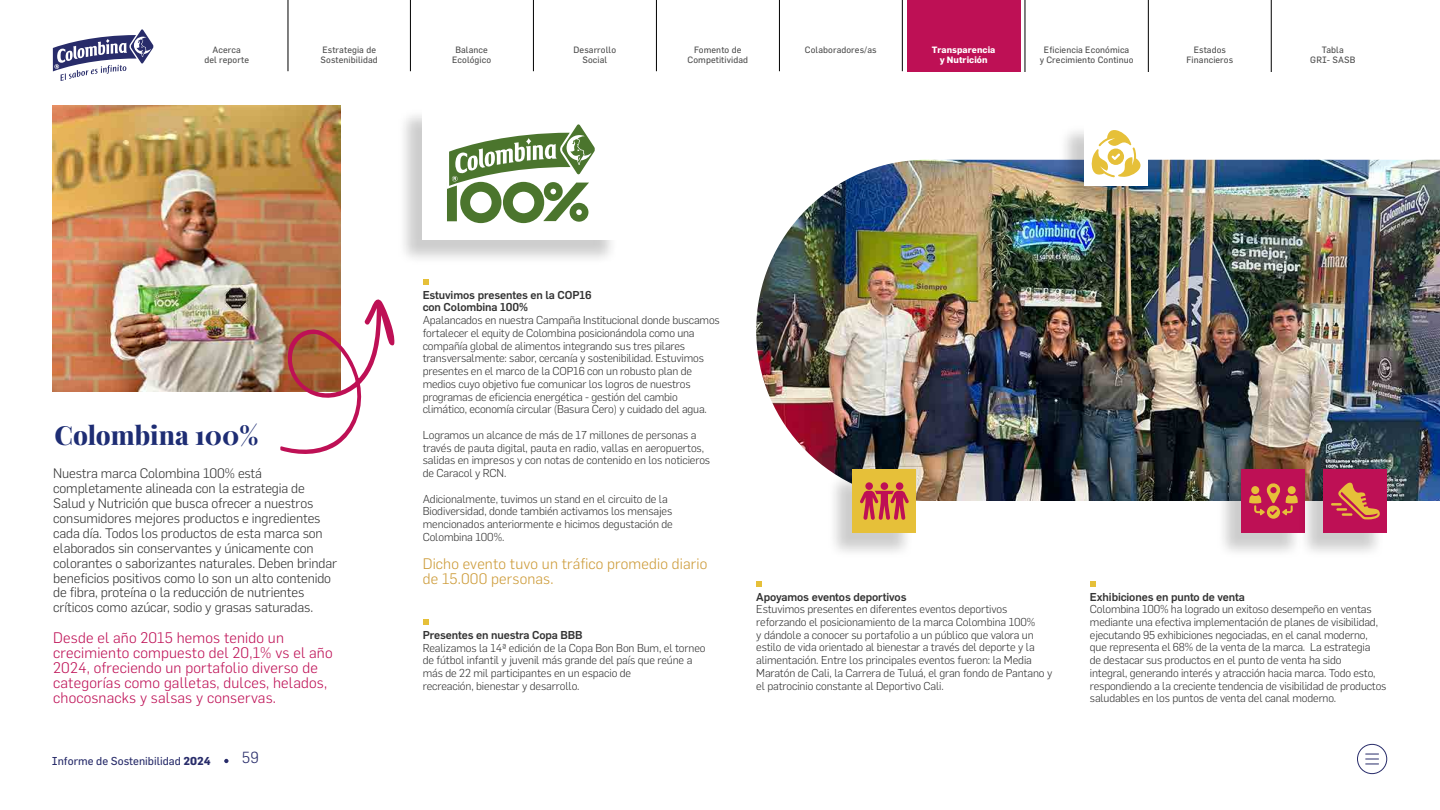
<style>
.page{position:relative;width:1440px;height:810px;background:#fff}
.page>*{position:absolute;margin:0;border:0;box-sizing:border-box;transform-origin:0 0}
.t1{font:800 26.25px "Playfair Display";color:#1e2d74}
.t2{font:300 15.75px "Flama";color:#282c6a}
.t3{font:300 15px/15px "Flama";letter-spacing:.01em;color:#be1055}
.t4{font:300 15px/15px "Flama";letter-spacing:.01em;color:#cc9a37}
.t5{font:300 13.5px/15px "Flama";letter-spacing:-.01em;color:#333}
.t6{font:300 11.25px/12.8px "Flama";letter-spacing:-.015em;color:#333}
.t7{font:500 11.25px/12.8px "Flama";letter-spacing:-.01em;color:#333}
.t8{font:11.25px "Flama";color:#282c6a}
.t9{font:9px/9.8px "Flama";letter-spacing:.01em;color:#4d4d4d;text-align:center}
.t10{font:700 9px/9.8px "Flama";letter-spacing:.01em;color:#fff;text-align:center}
.s1{font-weight:700}
</style>
<div class="page">
<img style="left:52px;top:106px;width:288px;height:286px">
<img style="left:756px;top:160px;width:684px;height:341px">
<svg style="left:756px;top:581px;width:6px;height:5px"></svg>
<svg style="left:423px;top:279px;width:5px;height:5px"></svg>
<svg style="left:423px;top:619px;width:5px;height:6px"></svg>
<svg style="left:1090px;top:581px;width:6px;height:5px"></svg>
<svg style="left:279px;top:255px;width:116px;height:199px"></svg>
<div style="left:1216px;top:472px;width:87px;height:87px;background:#000;opacity:.2"></div>
<div style="left:1241px;top:469px;width:64px;height:64px;background:#be1055"></div>
<svg style="left:1249px;top:483px;width:48px;height:36px"></svg>
<div style="left:1297px;top:472px;width:87px;height:87px;background:#000;opacity:.2"></div>
<div style="left:1323px;top:469px;width:64px;height:64px;background:#be1055"></div>
<svg style="left:1331px;top:483px;width:49px;height:36px"></svg>
<div style="left:826px;top:472px;width:87px;height:87px;background:#000;opacity:.2"></div>
<div style="left:852px;top:469px;width:64px;height:64px;background:#e6c039"></div>
<div style="left:881px;top:482px;width:7px;height:8px;background:#be1055;border-radius:50%"></div>
<div style="left:896px;top:482px;width:7px;height:8px;background:#be1055;border-radius:50%"></div>
<svg style="left:860px;top:491px;width:49px;height:29px"></svg>
<div style="left:865px;top:482px;width:8px;height:8px;background:#be1055;border-radius:50%"></div>
<div style="left:1058px;top:124px;width:87px;height:87px;background:#000;opacity:.2"></div>
<div style="left:1084px;top:122px;width:64px;height:64px;background:#fff"></div>
<svg style="left:1091px;top:130px;width:50px;height:47px"></svg>
<div style="left:397px;top:108px;width:222px;height:157px;background:#000;opacity:.2"></div>
<div style="left:423px;top:106px;width:198px;height:134px;background:#fff"></div>
<svg style="left:447px;top:124px;width:148px;height:99px"></svg>
<svg style="left:53px;top:29px;width:101px;height:52px"></svg>
<svg style="left:224px;top:759px;width:5px;height:4px"></svg>
<div style="left:907px;top:0;width:113px;height:71px;background:#be1055"></div>
<hr style="left:410px;top:0;width:1px;height:71px;background:#000">
<hr style="left:288px;top:0;width:1px;height:71px;background:#000">
<hr style="left:533px;top:0;width:1px;height:71px;background:#000">
<hr style="left:656px;top:0;width:1px;height:71px;background:#000">
<hr style="left:779px;top:0;width:1px;height:71px;background:#000">
<hr style="left:902px;top:0;width:1px;height:71px;background:#000">
<hr style="left:1025px;top:0;width:1px;height:72px;background:#000">
<hr style="left:1148px;top:0;width:1px;height:72px;background:#000">
<hr style="left:1271px;top:0;width:1px;height:72px;background:#000">
<div style="left:1357px;top:744px;width:30px;height:30px;border:1px solid #282c6a;border-radius:50%"></div>
<svg style="left:1366px;top:754px;width:13px;height:11px"></svg>
<p class="t9" style="left:1040px;top:44px;width:95px">Eficiencia Económica<br>y Crecimiento Continuo</p>
<p class="t10" style="left:932px;top:44px;width:65px">Transparencia y Nutrición</p>
<p class="t9" style="left:452px;top:44px;width:41px">Balance<br>Ecológico</p>
<p class="t9" style="left:805px;top:44px;width:73px">Colaboradores/as</p>
<p class="t9" style="left:204px;top:44px;width:46px">Acerca<br>del reporte</p>
<p class="t9" style="left:321px;top:44px;width:59px;text-align:left">Estrategia de<br>Sostenibilidad</p>
<p class="t9" style="left:688px;top:44px;width:62px">Fomento de<br>Competitividad</p>
<p class="t9" style="left:574px;top:44px;width:44px">Desarrollo<br>Social</p>
<p class="t9" style="left:1187px;top:44px;width:48px">Estados<br>Financieros</p>
<p class="t9" style="left:1310px;top:44px;width:47px">Tabla<br>GRI- SASB</p>
<h1 class="t1" style="left:54px;top:414px;width:206px">Colombina 100%</h1>
<p class="t5" style="left:53px;top:464px;width:285px">Nuestra marca Colombina 100% está completamente alineada con la estrategia de Salud y Nutrición que busca ofrecer a nuestros consumidores mejores productos e ingredientes cada día. Todos los productos de esta marca son elaborados sin conservantes y únicamente con colorantes o saborizantes naturales. Deben brindar beneficios positivos como lo son un alto contenido de fibra, proteína o la reducción de nutrientes críticos como azúcar, sodio y grasas saturadas.</p>
<h3 class="t3" style="left:53px;top:629px;width:281px">Desde el año 2015 hemos tenido un crecimiento compuesto del 20,1% vs el año 2024, ofreciendo un portafolio diverso de categorías como galletas, dulces, helados, chocosnacks y salsas y conservas.</h3>
<p class="t8" style="left:52px;top:754px;width:160px">Informe de Sostenibilidad <span class="s1">2024</span></p>
<h2 class="t2" style="left:242px;top:748px;width:19px">59</h2>
<p class="t7" style="left:423px;top:287px;width:171px">Estuvimos presentes en la COP16 con Colombina 100%</p>
<p class="t6" style="left:423px;top:313px;width:299px">Apalancados en nuestra Campaña Institucional donde buscamos fortalecer el equity de Colombina posicionándola como una compañía global de alimentos integrando sus tres pilares transversalmente: sabor, cercanía y sostenibilidad. Estuvimos presentes en el marco de la COP16 con un robusto plan de medios cuyo objetivo fue comunicar los logros de nuestros programas de eficiencia energética - gestión del cambio climático, economía circular (Basura Cero) y cuidado del agua.</p>
<p class="t6" style="left:423px;top:428px;width:289px">Logramos un alcance de más de 17 millones de personas a través de pauta digital, pauta en radio, vallas en aeropuertos, salidas en impresos y con notas de contenido en los noticieros de Caracol y RCN.</p>
<p class="t6" style="left:423px;top:492px;width:252px">Adicionalmente, tuvimos un stand en el circuito de la Biodiversidad, donde también activamos los mensajes mencionados anteriormente e hicimos degustación de Colombina 100%.</p>
<h3 class="t4" style="left:423px;top:555px;width:286px">Dicho evento tuvo un tráfico promedio diario de 15.000 personas.</h3>
<p class="t7" style="left:423px;top:628px;width:161px">Presentes en nuestra Copa BBB</p>
<p class="t6" style="left:423px;top:641px;width:284px">Realizamos la 14ª edición de la Copa Bon Bon Bum, el torneo de fútbol infantil y juvenil más grande del país que reúne a más de 22 mil participantes en un espacio de<br>recreación, bienestar y desarrollo.</p>
<p class="t7" style="left:756px;top:589px;width:152px">Apoyamos eventos deportivos</p>
<p class="t6" style="left:756px;top:602px;width:298px">Estuvimos presentes en diferentes eventos deportivos reforzando el posicionamiento de la marca Colombina 100%<br>y dándole a conocer su portafolio a un público que valora un estilo de vida orientado al bienestar a través del deporte y la alimentación. Entre los principales eventos fueron: la Media Maratón de Cali, la Carrera de Tuluá, el gran fondo de Pantano y el patrocinio constante al Deportivo Cali.</p>
<p class="t7" style="left:1090px;top:589px;width:156px">Exhibiciones en punto de venta</p>
<p class="t6" style="left:1090px;top:602px;width:298px">Colombina 100% ha logrado un exitoso desempeño en ventas mediante una efectiva implementación de planes de visibilidad, ejecutando 95 exhibiciones negociadas, en el canal moderno, que representa el 68% de la venta de la marca. La estrategia<br>de destacar sus productos en el punto de venta ha sido<br>integral, generando interés y atracción hacia marca. Todo esto, respondiendo a la creciente tendencia de visibilidad de productos saludables en los puntos de venta del canal moderno.</p>
</div>
